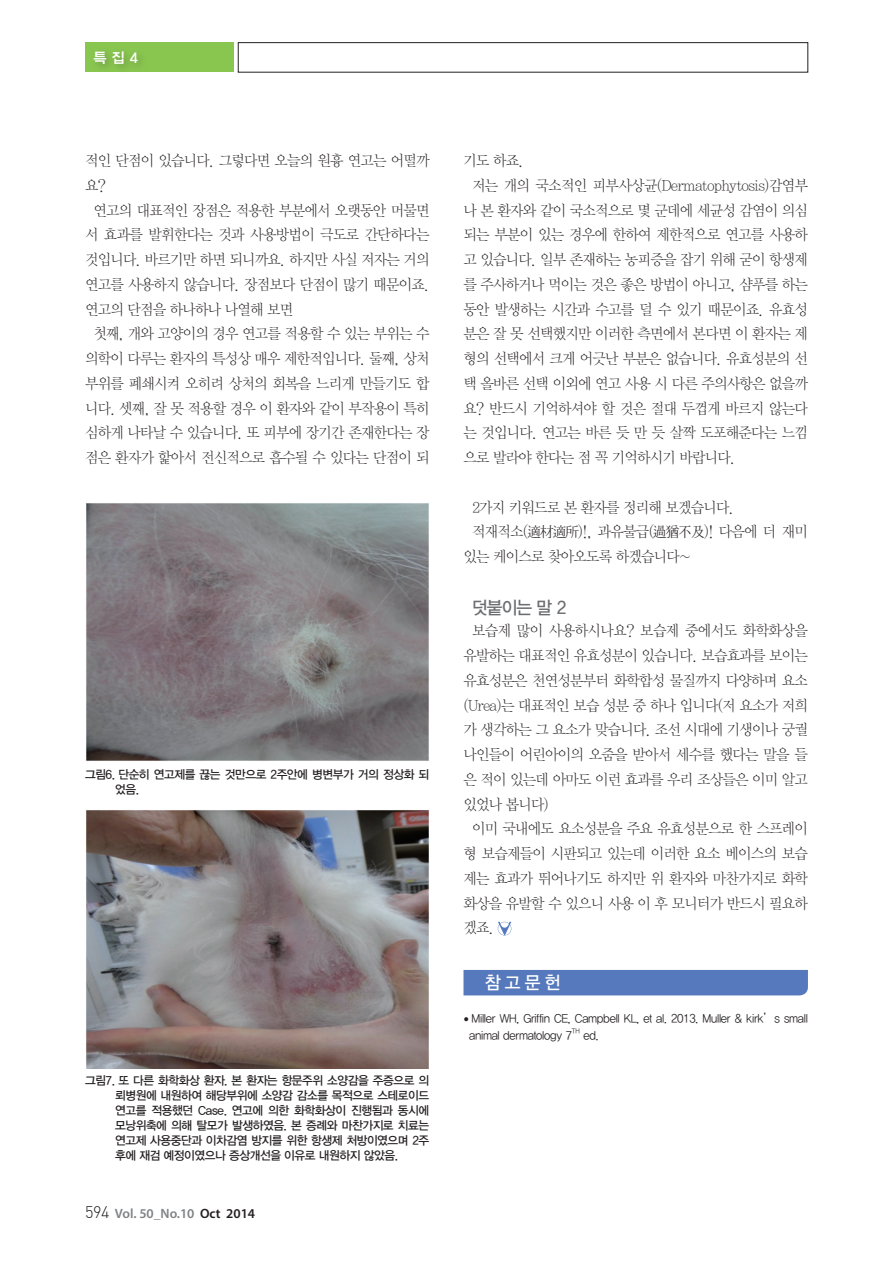
<style>
.page{position:relative;width:893px;height:1263px;background:#fff}
.page>*{position:absolute;margin:0;border:0;box-sizing:border-box;transform-origin:0 0}
.t1{font:18px "YDIYGO330";color:#6c6d70;scale:.95 1}
.t2{font:18px "YDIYGO330";color:#fff;scale:.95 1}
.t3{font:15px/24.8px "YDIY Mj O310";letter-spacing:-.05em;color:#231f20;text-align:justify;scale:.95 1}
.t4{font:14.25px "YDIYGO340";color:#fff}
.t5{font:600 13.5px "Myriad Pro";color:#808285}
.t6{font:12px/15px "YDIYGO330";letter-spacing:-.035em;color:#231f20}
.t7{font:12px/16.5px "YDIYGO320";letter-spacing:-.02em;color:#231f20;scale:.95 1}
.t8{font:7.05px "YDIYGO320";color:#231f20;scale:.95 1}
.s1{font-family:"DIN";font-weight:300;font-size:16.5px;color:#231f20}
.s2{color:#231f20}
.s3{font-family:"YDIYGO310";font-size:6px}
</style>
<div class="page">
<div style="left:85px;top:43px;width:149px;height:29px;background:#89c650"></div>
<div style="left:90px;top:46px;width:58px;height:29px;background:#231f20;opacity:.3"></div>
<svg style="left:498px;top:922px;width:13px;height:13px"></svg>
<div style="left:463px;top:970px;width:345px;height:25px;background:#5679bd"></div>
<img style="left:86px;top:503px;width:343px;height:258px">
<img style="left:86px;top:810px;width:343px;height:258px">
<p class="t4" style="left:94px;top:49px;width:46px">특 집 4</p>
<p class="t3" style="left:85px;top:149px;width:364px">적인 단점이 있습니다. 그렇다면 오늘의 원흉 연고는 어떨까 요?</p>
<p class="t3" style="left:85px;top:198px;width:364px;text-indent:9px">연고의 대표적인 장점은 적용한 부분에서 오랫동안 머물면 서 효과를 발휘한다는 것과 사용방법이 극도로 간단하다는 것입니다. 바르기만 하면 되니까요. 하지만 사실 저자는 거의 연고를 사용하지 않습니다. 장점보다 단점이 많기 때문이죠. 연고의 단점을 하나하나 나열해 보면</p>
<p class="t3" style="left:85px;top:322px;width:364px;text-align:center">첫째, 개와 고양이의 경우 연고를 적용할 수 있는 부위는 수 의학이 다루는 환자의 특성상 매우 제한적입니다. 둘째, 상처 부위를 폐쇄시켜 오히려 상처의 회복을 느리게 만들기도 합 니다. 셋째, 잘 못 적용할 경우 이 환자와 같이 부작용이 특히 심하게 나타날 수 있습니다. 또 피부에 장기간 존재한다는 장 점은 환자가 핥아서 전신적으로 흡수될 수 있다는 단점이 되</p>
<p class="t6" style="left:115px;top:767px;width:316px;text-indent:-30px">그림6. 단순히 연고제를 끊는 것만으로 2주안에 병변부가 거의 정상화 되 었음.</p>
<p class="t6" style="left:115px;top:1073px;width:316px;text-align:justify;text-indent:-30px">그림7. 또 다른 화학화상 환자. 본 환자는 항문주위 소양감을 주증으로 의 뢰병원에 내원하여 해당부위에 소양감 감소를 목적으로 스테로이드 연고를 적용했던 Case. 연고에 의한 화학화상이 진행됨과 동시에 모낭위축에 의해 탈모가 발생하였음. 본 증례와 마찬가지로 치료는 연고제 사용중단과 이차감염 방지를 위한 항생제 처방이였으며 2주 후에 재검 예정이였으나 증상개선을 이유로 내원하지 않았음.</p>
<p class="t5" style="left:85px;top:1205px;width:172px"><span class="s1">594</span> Vol. 50_No.10 <span class="s2">Oct 2014</span></p>
<p class="t3" style="left:463px;top:149px;width:65px">기도 하죠.</p>
<p class="t3" style="left:463px;top:174px;width:364px;text-indent:9px">저는 개의 국소적인 피부사상균(Dermatophytosis)감염부 나 본 환자와 같이 국소적으로 몇 군데에 세균성 감염이 의심 되는 부분이 있는 경우에 한하여 제한적으로 연고를 사용하 고 있습니다. 일부 존재하는 농피증을 잡기 위해 굳이 항생제 를 주사하거나 먹이는 것은 좋은 방법이 아니고, 샴푸를 하는 동안 발생하는 시간과 수고를 덜 수 있기 때문이죠. 유효성 분은 잘 못 선택했지만 이러한 측면에서 본다면 이 환자는 제 형의 선택에서 크게 어긋난 부분은 없습니다. 유효성분의 선 택 올바른 선택 이외에 연고 사용 시 다른 주의사항은 없을까 요? 반드시 기억하셔야 할 것은 절대 두껍게 바르지 않는다 는 것입니다. 연고는 바른 듯 만 듯 살짝 도포해준다는 느낌 으로 발라야 한다는 점 꼭 기억하시기 바랍니다.</p>
<p class="t3" style="left:472px;top:495px;width:278px">2가지 키워드로 본 환자를 정리해 보겠습니다.</p>
<p class="t3" style="left:463px;top:520px;width:364px;text-indent:9px">적재적소(適材適所)!, 과유불급(過猶不及)! 다음에 더 재미 있는 케이스로 찾아오도록 하겠습니다~</p>
<p class="t1" style="left:472px;top:598px;width:101px">덧붙이는 말 2</p>
<p class="t3" style="left:463px;top:619px;width:364px;text-indent:9px">보습제 많이 사용하시나요? 보습제 중에서도 화학화상을 유발하는 대표적인 유효성분이 있습니다. 보습효과를 보이는 유효성분은 천연성분부터 화학합성 물질까지 다양하며 요소 (Urea)는 대표적인 보습 성분 중 하나 입니다(저 요소가 저희 가 생각하는 그 요소가 맞습니다. 조선 시대에 기생이나 궁궐 나인들이 어린아이의 오줌을 받아서 세수를 했다는 말을 들 은 적이 있는데 아마도 이런 효과를 우리 조상들은 이미 알고 있었나 봅니다)</p>
<p class="t3" style="left:463px;top:817px;width:364px;text-indent:9px">이미 국내에도 요소성분을 주요 유효성분으로 한 스프레이 형 보습제들이 시판되고 있는데 이러한 요소 베이스의 보습 제는 효과가 뛰어나기도 하지만 위 환자와 마찬가지로 화학 화상을 유발할 수 있으니 사용 이 후 모니터가 반드시 필요하 겠죠.</p>
<p class="t2" style="left:485px;top:973px;width:81px">참 고 문 헌</p>
<p class="t7" style="left:469px;top:1011px;width:358px;text-indent:-6px"><span class="s3">●</span> Miller WH, Griffin CE, Campbell KL, et al. 2013. Muller &amp; kirk’s small animal dermatology 7</p>
<p class="t8" style="left:572px;top:1027px;width:10px">TH</p>
<p class="t7" style="left:583px;top:1027px;width:18px">ed.</p>
</div>
